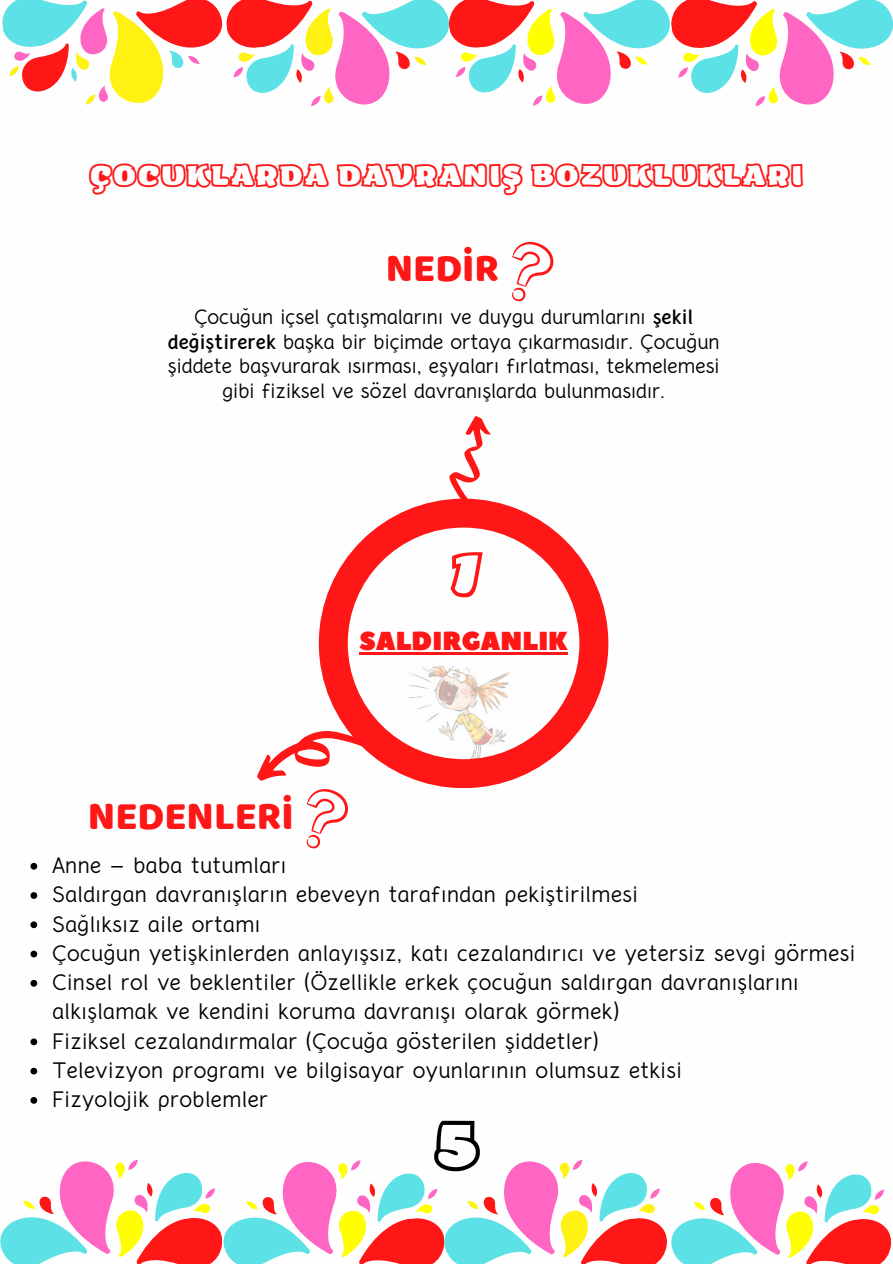
<style>
.page{position:relative;width:893px;height:1264px;background:#fff}
.page>*{position:absolute;margin:0;border:0;box-sizing:border-box;transform-origin:0 0}
.t1{font:60px "ZT Arturo Heavyoutline";color:#000}
.t2{font:40.35px "Baloo";color:#ff1616}
.t3{font:27px "ZT Arturo Heavyoutline";letter-spacing:.07em;color:#ff1616}
.t4{font:25.95px "Peace Sans";color:#ff1616}
.t5{font:19.5px/29.2px "Crusoe Text";letter-spacing:.02em;color:#000}
.t6{font:18px/24.8px "Crusoe Text";color:#000;text-align:center}
.s1{font-weight:700}
</style>
<div class="page">
<svg style="left:2px;top:0;width:890px;height:106px"></svg>
<svg style="left:0;top:1159px;width:891px;height:104px"></svg>
<svg style="left:319px;top:499px;width:289px;height:289px"></svg>
<svg style="left:449px;top:416px;width:41px;height:92px"></svg>
<svg style="left:512px;top:241px;width:42px;height:60px"></svg>
<svg style="left:257px;top:730px;width:115px;height:118px"></svg>
<hr style="left:359px;top:652px;width:208px;height:2px;background:#ff1616">
<svg style="left:30px;top:862px;width:7px;height:7px"></svg>
<svg style="left:30px;top:892px;width:7px;height:6px"></svg>
<svg style="left:30px;top:921px;width:7px;height:7px"></svg>
<svg style="left:30px;top:950px;width:7px;height:7px"></svg>
<svg style="left:30px;top:980px;width:7px;height:6px"></svg>
<svg style="left:30px;top:1038px;width:7px;height:7px"></svg>
<svg style="left:30px;top:1067px;width:7px;height:7px"></svg>
<svg style="left:30px;top:1097px;width:7px;height:6px"></svg>
<svg style="left:444px;top:545px;width:40px;height:55px"></svg>
<h3 class="t3" style="left:90px;top:160px;width:714px">ÇOCUKLARDA DAVRANIŞ BOZUKLUKLARI</h3>
<h2 class="t2" style="left:386px;top:244px;width:115px">NEDİR</h2>
<p class="t6" style="left:168px;top:304px;width:553px">Çocuğun içsel çatışmalarını ve duygu durumlarını <span class="s1">şekil değiştirerek</span> başka bir biçimde ortaya çıkarmasıdır. Çocuğun şiddete başvurarak ısırması, eşyaları fırlatması, tekmelemesi gibi fiziksel ve sözel davranışlarda bulunmasıdır.</p>
<h3 class="t4" style="left:359px;top:623px;width:210px">SALDIRGANLIK</h3>
<h2 class="t2" style="left:88px;top:791px;width:207px">NEDENLERİ</h2>
<p class="t5" style="left:52px;top:850px;width:804px">Anne – baba tutumları<br>Saldırgan davranışların ebeveyn tarafından pekiştirilmesi<br>Sağlıksız aile ortamı<br>Çocuğun yetişkinlerden anlayışsız, katı cezalandırıcı ve yetersiz sevgi görmesi Cinsel rol ve beklentiler (Özellikle erkek çocuğun saldırgan davranışlarını alkışlamak ve kendini koruma davranışı olarak görmek)<br>Fiziksel cezalandırmalar (Çocuğa gösterilen şiddetler)<br>Televizyon programı ve bilgisayar oyunlarının olumsuz etkisi<br>Fizyolojik problemler</p>
<h1 class="t1" style="left:437px;top:1110px;width:43px">5</h1>
</div>
